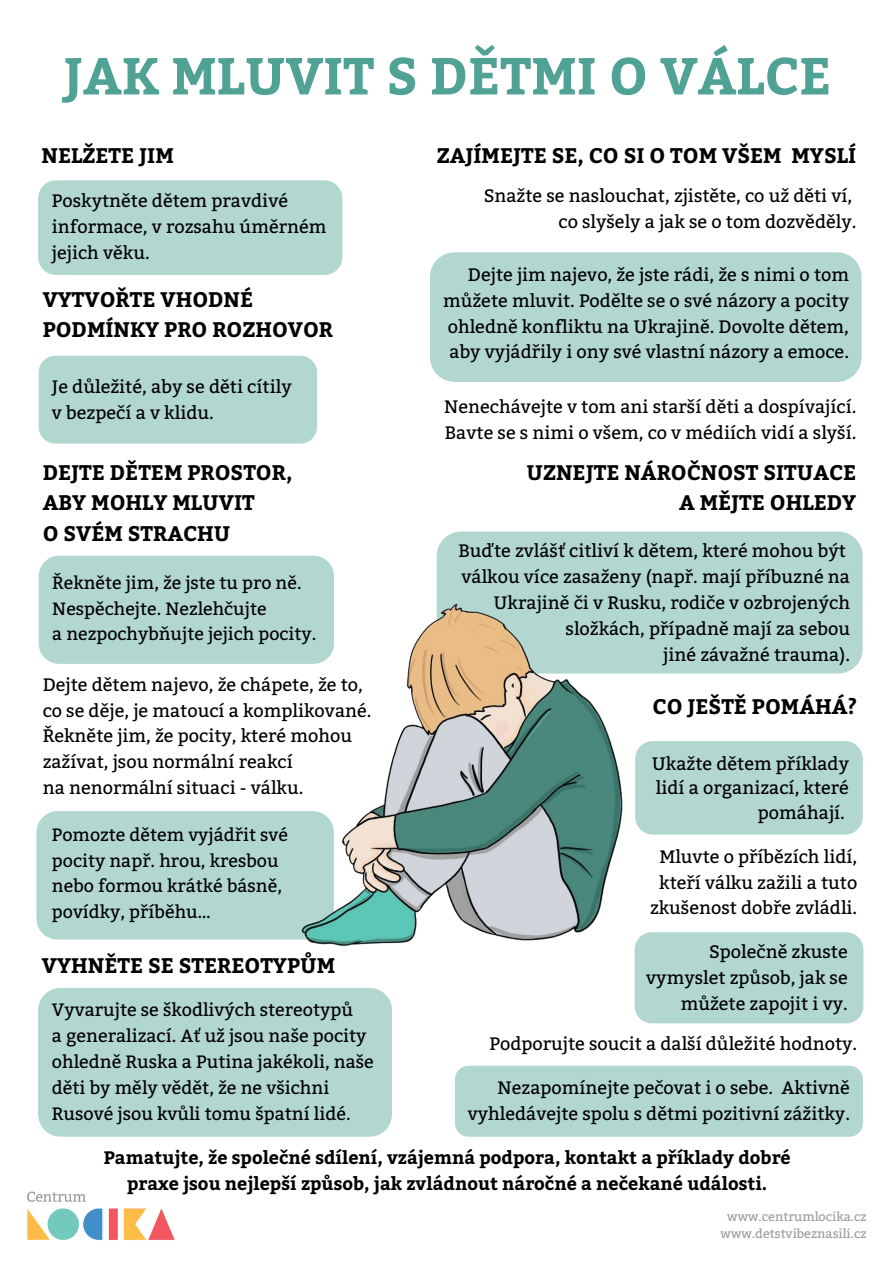
<style>
.page{position:relative;width:894px;height:1264px;background:#fff}
.page>*{position:absolute;margin:0;border:0;box-sizing:border-box;transform-origin:0 0}
.t1{font:700 51.75px "Bitter";color:#50a294}
.t2{font:700 21px "Bitter";color:#000}
.t3{font:18px/26px "Bitter";color:#000;text-align:right}
.t4{font:700 18px/26px "Bitter";color:#000;text-align:center}
.t5{font:17.85px/26px "Bitter";color:#000}
.t6{font:17.7px/25.5px "Bitter";color:#000}
.t7{font:12.6px "Bitter";color:#9b9b9b}
</style>
<div class="page">
<img style="left:27px;top:1191px;width:148px;height:49px">
<div style="left:38px;top:180px;width:304px;height:95px;background:#b2d6d0;border-radius:18px"></div>
<div style="left:39px;top:356px;width:278px;height:87px;background:#b2d6d0;border-radius:17px"></div>
<div style="left:36px;top:811px;width:298px;height:128px;background:#b2d6d0;border-radius:21px"></div>
<div style="left:39px;top:555px;width:295px;height:109px;background:#b2d6d0;border-radius:20px"></div>
<div style="left:635px;top:741px;width:227px;height:93px;background:#b2d6d0;border-radius:18px"></div>
<div style="left:634px;top:932px;width:229px;height:91px;background:#b2d6d0;border-radius:17px"></div>
<div style="left:38px;top:987px;width:354px;height:149px;background:#b2d6d0;border-radius:22px"></div>
<div style="left:436px;top:531px;width:426px;height:142px;background:#b2d6d0;border-radius:24px"></div>
<img style="left:299px;top:592px;width:336px;height:370px">
<div style="left:455px;top:1065px;width:407px;height:71px;background:#b2d6d0;border-radius:13px"></div>
<div style="left:430px;top:252px;width:431px;height:130px;background:#b2d6d0;border-radius:24px"></div>
<p class="t1" style="left:63px;top:44px;width:769px">JAK MLUVIT S DĚTMI O VÁLCE</p>
<p class="t2" style="left:42px;top:142px;width:134px">NELŽETE JIM</p>
<p class="t3" style="left:52px;top:187px;width:276px;text-align:left">Poskytněte dětem pravdivé informace, v rozsahu úměrném jejich věku.</p>
<p class="t2" style="left:43px;top:287px;width:212px">VYTVOŘTE VHODNÉ</p>
<p class="t2" style="left:43px;top:317px;width:292px">PODMÍNKY PRO ROZHOVOR</p>
<p class="t3" style="left:52px;top:373px;width:241px">Je důležité, aby se děti cítily</p>
<p class="t3" style="left:52px;top:399px;width:163px">v bezpečí a v klidu.</p>
<p class="t2" style="left:436px;top:142px;width:421px">ZAJÍMEJTE SE, CO SI O TOM VŠEM MYSLÍ</p>
<p class="t3" style="left:483px;top:182px;width:370px">Snažte se naslouchat, zjistěte, co už děti ví,</p>
<p class="t3" style="left:558px;top:208px;width:299px">co slyšely a jak se o tom dozvěděly.</p>
<p class="t3" style="left:443px;top:261px;width:407px">Dejte jim najevo, že jste rádi, že s nimi o tom můžete mluvit. Podělte se o své názory a pocity ohledně konfliktu na Ukrajině. Dovolte dětem, aby vyjádřily i ony své vlastní názory a emoce.</p>
<p class="t3" style="left:444px;top:394px;width:413px">Nenechávejte v tom ani starší děti a dospívající.</p>
<p class="t3" style="left:445px;top:419px;width:413px">Bavte se s nimi o všem, co v médiích vidí a slyší.</p>
<p class="t2" style="left:43px;top:459px;width:251px">DEJTE DĚTEM PROSTOR,</p>
<p class="t2" style="left:43px;top:490px;width:213px">ABY MOHLY MLUVIT</p>
<p class="t2" style="left:43px;top:520px;width:189px">O SVÉM STRACHU</p>
<p class="t2" style="left:526px;top:459px;width:331px">UZNEJTE NÁROČNOST SITUACE</p>
<p class="t2" style="left:678px;top:490px;width:179px">A MĚJTE OHLEDY</p>
<p class="t3" style="left:458px;top:537px;width:389px">Buďte zvlášť citliví k dětem, které mohou být</p>
<p class="t3" style="left:461px;top:563px;width:390px">válkou více zasaženy (např. mají příbuzné na<br>Ukrajině či v Rusku, rodiče v ozbrojených</p>
<p class="t3" style="left:565px;top:615px;width:286px">složkách, případně mají za sebou</p>
<p class="t3" style="left:663px;top:641px;width:188px">jiné závažné trauma).</p>
<p class="t6" style="left:52px;top:570px;width:251px">Řekněte jim, že jste tu pro ně.<br>Nespěchejte. Nezlehčujte</p>
<p class="t6" style="left:52px;top:621px;width:265px">a nezpochybňujte jejich pocity.</p>
<p class="t3" style="left:43px;top:671px;width:321px">Dejte dětem najevo, že chápete, že to,</p>
<p class="t3" style="left:43px;top:697px;width:330px;text-align:left">co se děje, je matoucí a komplikované.<br>Řekněte jim, že pocity, které mohou zažívat, jsou normální reakcí</p>
<p class="t3" style="left:43px;top:774px;width:262px">na nenormální situaci - válku.</p>
<p class="t5" style="left:52px;top:821px;width:238px">Pomozte dětem vyjádřit své pocity např. hrou, kresbou</p>
<p class="t5" style="left:52px;top:872px;width:232px">nebo formou krátké básně, povídky, příběhu…</p>
<p class="t2" style="left:42px;top:952px;width:294px">VYHNĚTE SE STEREOTYPŮM</p>
<p class="t5" style="left:52px;top:996px;width:303px">Vyvarujte se škodlivých stereotypů</p>
<p class="t5" style="left:52px;top:1022px;width:323px">a generalizací. Ať už jsou naše pocity ohledně Ruska a Putina jakékoli, naše děti by měly vědět, že ne všichni Rusové jsou kvůli tomu špatní lidé.</p>
<p class="t2" style="left:652px;top:693px;width:206px">CO JEŠTĚ POMÁHÁ?</p>
<p class="t3" style="left:651px;top:750px;width:199px;line-height:24.8px">Ukažte dětem příklady lidí a organizací, které pomáhají.</p>
<p class="t3" style="left:659px;top:843px;width:199px">Mluvte o příbězích lidí,</p>
<p class="t3" style="left:650px;top:868px;width:209px;text-align:center">kteří válku zažili a tuto zkušenost dobře zvládli.</p>
<p class="t3" style="left:709px;top:938px;width:140px">Společně zkuste</p>
<p class="t3" style="left:646px;top:964px;width:203px">vymyslet způsob, jak se</p>
<p class="t3" style="left:680px;top:990px;width:168px">můžete zapojit i vy.</p>
<p class="t3" style="left:489px;top:1030px;width:369px">Podporujte soucit a další důležité hodnoty.</p>
<p class="t3" style="left:467px;top:1074px;width:384px">Nezapomínejte pečovat i o sebe. Aktivně vyhledávejte spolu s dětmi pozitivní zážitky.</p>
<p class="t4" style="left:104px;top:1144px;width:688px">Pamatujte, že společné sdílení, vzájemná podpora, kontakt a příklady dobré praxe jsou nejlepší způsob, jak zvládnout náročné a nečekané události.</p>
<p class="t7" style="left:727px;top:1208px;width:141px">www.centrumlocika.cz</p>
<p class="t7" style="left:720px;top:1225px;width:147px">www.detstvibeznasili.cz</p>
</div>
